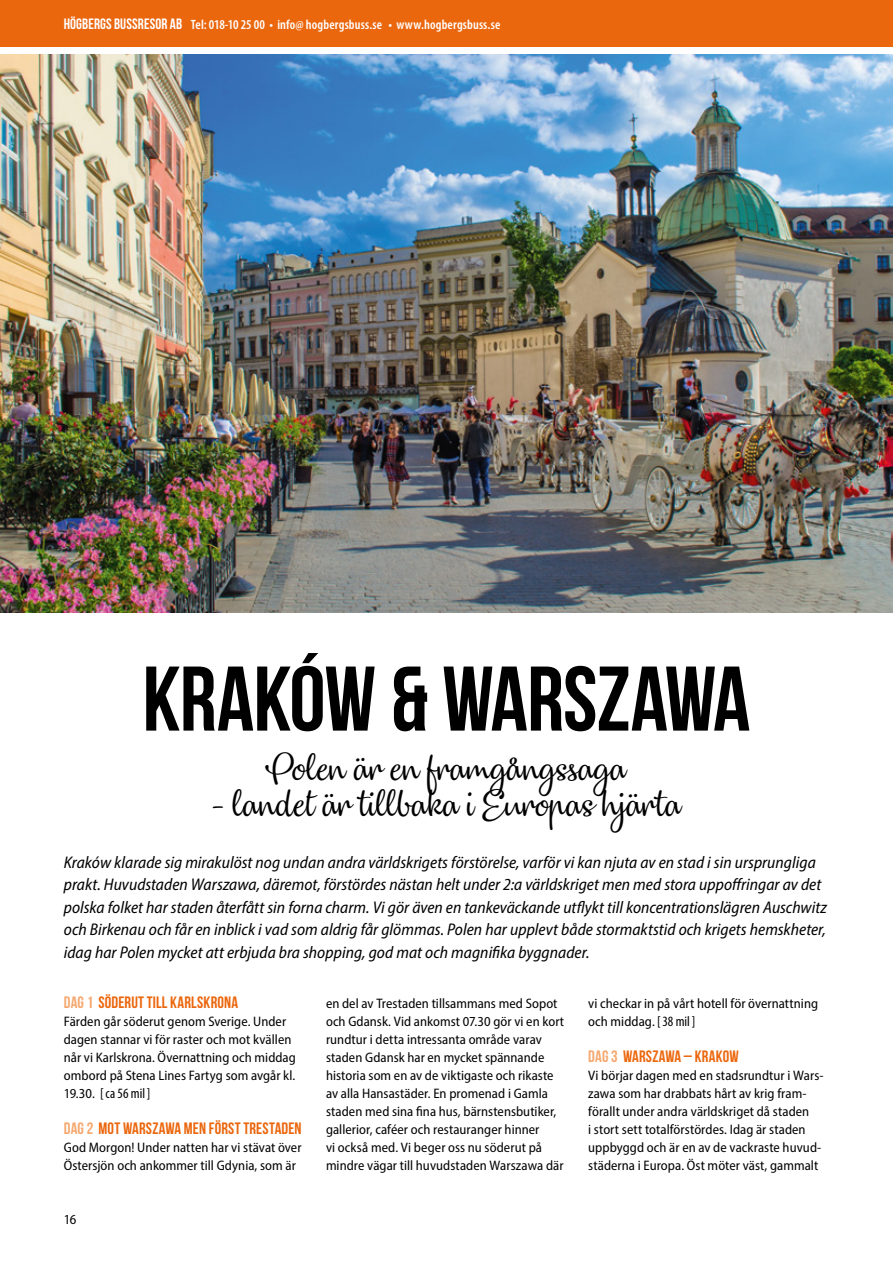
<style>
.page{position:relative;width:893px;height:1263px;background:#fff}
.page>*{position:absolute;margin:0;border:0;box-sizing:border-box;transform-origin:0 0}
.t1{font:700 91.5px "Bebas Neue";letter-spacing:-.01em;color:#000}
.t2{font:36px "Dulcelin";color:#000}
.t3{font:italic semi-condensed 16.95px/22.5px "Myriad Pro";color:#000}
.t4{font:700 16.5px "Bebas Neue";letter-spacing:.01em;color:#eb670e}
.t5{font:condensed 14.25px "Myriad Pro";letter-spacing:.005em;color:#000}
.t6{font:semi-condensed 13.8px/18px "Myriad Pro";letter-spacing:.005em;color:#000}
.t7{font:600 condensed 13.5px "Myriad Pro";letter-spacing:.01em;color:#fff}
.s1{font-family:"Bebas Neue";font-weight:700;font-stretch:normal;font-size:15px}
.s2{color:#f5a86f}
.s3{font-stretch:semi-condensed;font-size:13.8px}
.s4{font-stretch:condensed;font-size:14.25px}
</style>
<div class="page">
<div style="left:0;top:0;width:893px;height:47px;background:#eb670e"></div>
<img style="left:0;top:55px;width:893px;height:557px">
<p class="t7" style="left:64px;top:16px;width:438px"><span class="s1">HÖGBERGS BUSSRESOR AB</span> Tel: 018-10 25 00 • info@ hogbergsbuss.se • www.hogbergsbuss.se</p>
<h1 class="t1" style="left:143px;top:649px;width:609px">KRAKÓW &amp; WARSZAWA</h1>
<h2 class="t2" style="left:266px;top:746px;width:362px">Polen är en framgångssaga</h2>
<h2 class="t2" style="left:211px;top:782px;width:473px">- landet är tillbaka i Europas hjärta</h2>
<p class="t3" style="left:64px;top:850px;width:765px">Kraków klarade sig mirakulöst nog undan andra världskrigets förstörelse, varför vi kan njuta av en stad i sin ursprungliga prakt. Huvudstaden Warszawa, däremot, förstördes nästan helt under 2:a världskriget men med stora uppoffringar av det polska folket har staden återfått sin forna charm. Vi gör även en tankeväckande utflykt till koncentrationslägren Auschwitz och Birkenau och får en inblick i vad som aldrig får glömmas. Polen har upplevt både stormaktstid och krigets hemskheter, idag har Polen mycket att erbjuda bra shopping, god mat och magnifika byggnader.</p>
<p class="t4" style="left:64px;top:993px;width:176px"><span class="s2">DAG 1</span> SÖDERUT TILL KARLSKRONA</p>
<p class="t6" style="left:64px;top:1012px;width:234px">Färden går söderut genom Sverige. Under dagen stannar vi för raster och mot kvällen når vi Karlskrona. Övernattning och middag ombord på Stena Lines Fartyg som avgår kl.</p>
<p class="t5" style="left:64px;top:1085px;width:88px"><span class="s3">19.30.</span> [ca 56 mil]</p>
<p class="t4" style="left:64px;top:1119px;width:239px"><span class="s2">DAG 2</span> MOT WARSZAWA MEN FÖRST TRESTADEN</p>
<p class="t6" style="left:64px;top:1138px;width:239px">God Morgon! Under natten har vi stävat över<br>Östersjön och ankommer till Gdynia, som är</p>
<p class="t6" style="left:326px;top:994px;width:240px">en del av Trestaden tillsammans med Sopot och Gdansk. Vid ankomst 07.30 gör vi en kort rundtur i detta intressanta område varav staden Gdansk har en mycket spännande historia som en av de viktigaste och rikaste av alla Hansastäder. En promenad i Gamla staden med sina fina hus, bärnstensbutiker, gallerior, caféer och restauranger hinner<br>vi också med. Vi beger oss nu söderut på mindre vägar till huvudstaden Warszawa där</p>
<p class="t6" style="left:588px;top:994px;width:231px">vi checkar in på vårt hotell för övernattning och middag. <span class="s4">[38 mil]</span></p>
<p class="t4" style="left:588px;top:1047px;width:152px"><span class="s2">DAG 3</span> WARSZAWA – KRAKOW</p>
<p class="t6" style="left:588px;top:1066px;width:237px">Vi börjar dagen med en stadsrundtur i Wars&shy;zawa som har drabbats hårt av krig fram&shy;förallt under andra världskriget då staden<br>i stort sett totalförstördes. Idag är staden uppbyggd och är en av de vackraste huvud&shy;städerna i Europa. Öst möter väst, gammalt</p>
<p class="t6" style="left:64px;top:1210px;width:14px">16</p>
</div>
